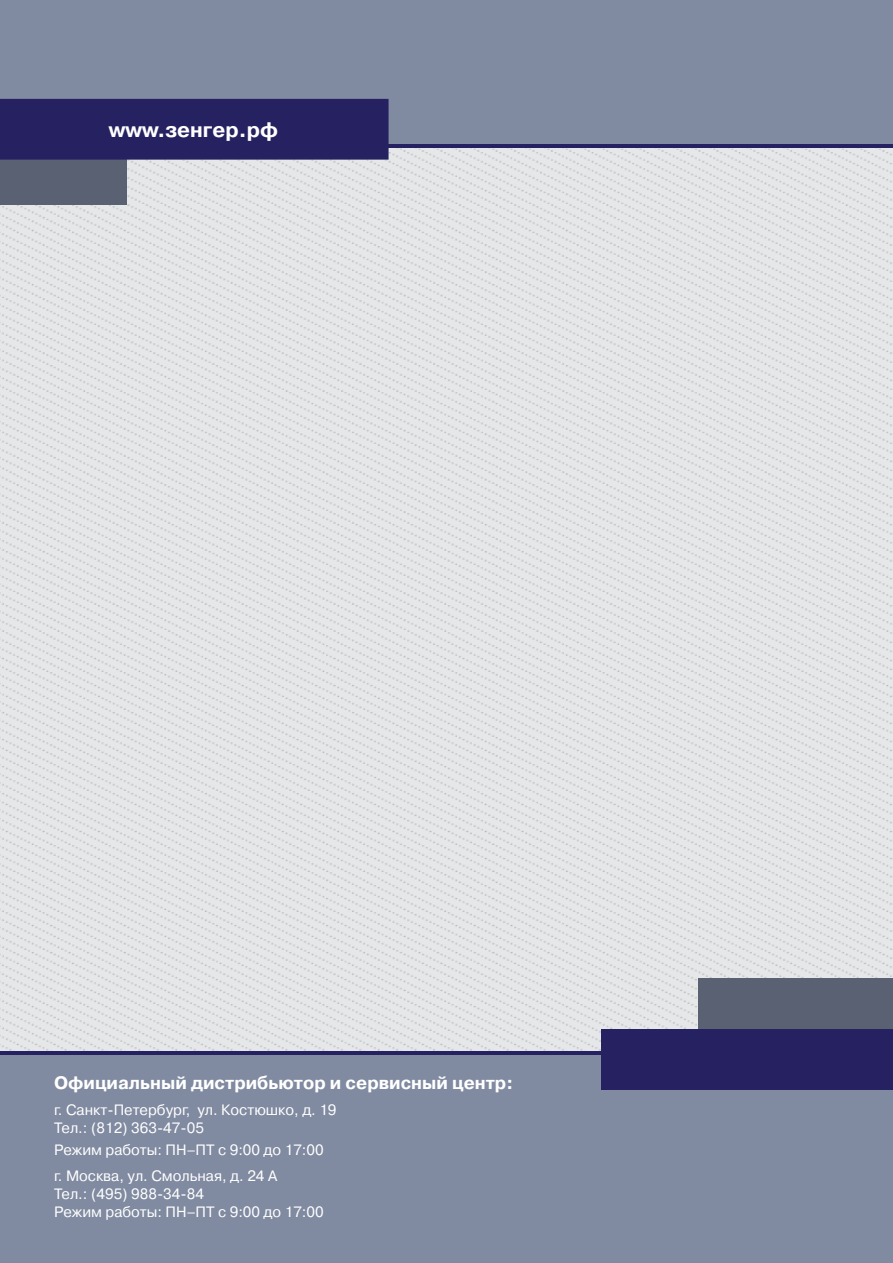
<style>
.page{position:relative;width:893px;height:1263px;background:#fff}
.page>*{position:absolute;margin:0;border:0;box-sizing:border-box;transform-origin:0 0}
.t1{font:700 21px "Pragmatica C";color:#fff}
.t2{font:700 18px "Pragmatica C";color:#fff}
.t3{font:15px/18px "Pragmatica C";color:#fff}
</style>
<div class="page">
<img style="left:0;top:147px;width:893px;height:904px">
<div style="left:0;top:1051px;width:893px;height:212px;background:#808aa0"></div>
<div style="left:699px;top:978px;width:194px;height:80px;background:#5a6172"></div>
<hr style="left:0;top:1052px;width:893px;height:3px;background:#262262">
<div style="left:602px;top:1029px;width:291px;height:61px;background:#262262"></div>
<div style="left:0;top:0;width:893px;height:145px;background:#808aa0"></div>
<hr style="left:274px;top:144px;width:619px;height:3px;background:#262262">
<div style="left:0;top:141px;width:127px;height:64px;background:#5a6172"></div>
<div style="left:0;top:99px;width:389px;height:61px;background:#262262"></div>
<h1 class="t1" style="left:109px;top:118px;width:171px">www.зенгер.рф</h1>
<p class="t2" style="left:54px;top:1072px;width:461px">Официальный дистрибьютор и сервисный центр:</p>
<p class="t3" style="left:54px;top:1101px;width:284px">г. Санкт-Петербург, ул. Костюшко, д. 19<br>Тел.: (812) 363-47-05</p>
<p class="t3" style="left:54px;top:1136px;width:271px;line-height:26.5px">Режим работы: ПН–ПТ с 9:00 до 17:00 г. Москва, ул. Смольная, д. 24 А</p>
<p class="t3" style="left:54px;top:1185px;width:271px">Тел.: (495) 988-34-84<br>Режим работы: ПН–ПТ с 9:00 до 17:00</p>
</div>
